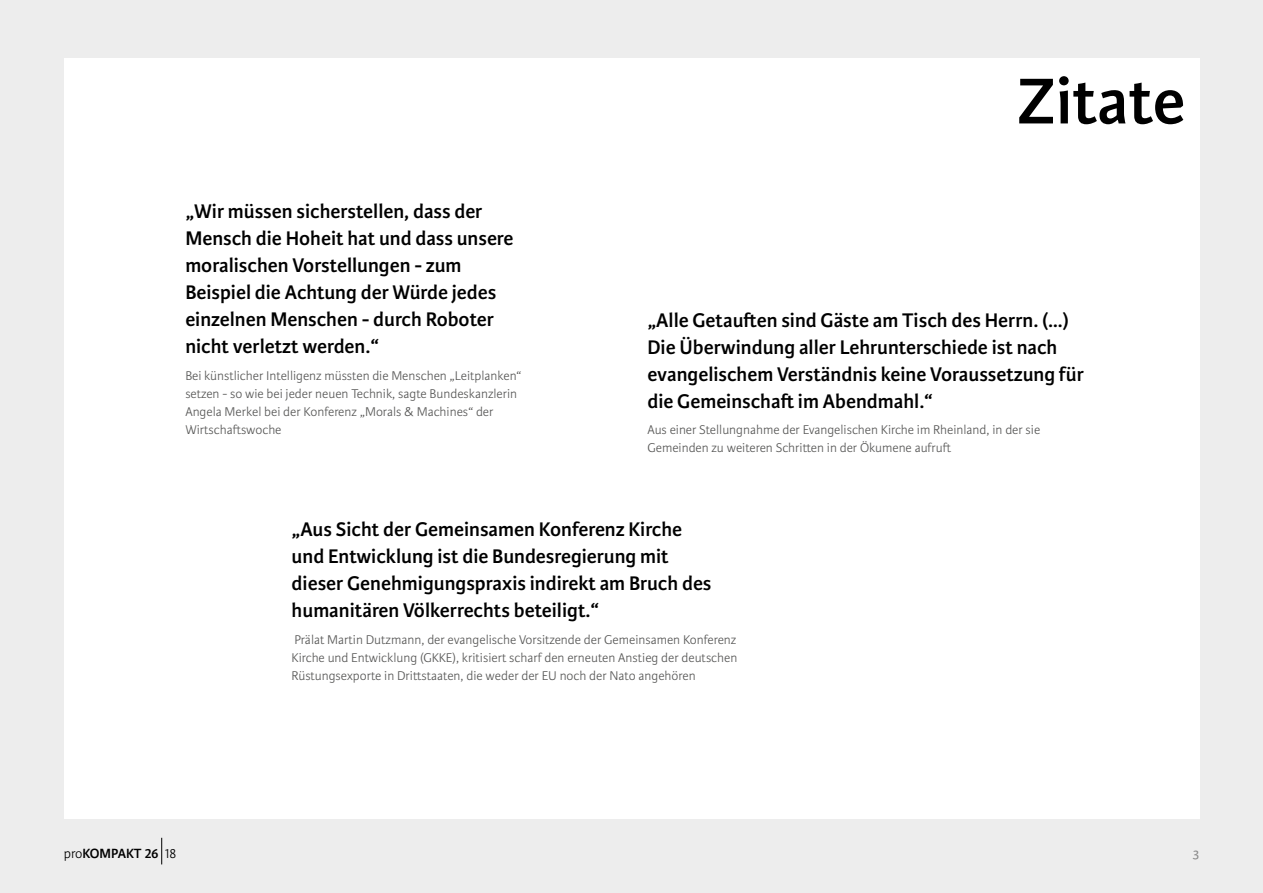
<style>
.page{position:relative;width:1263px;height:893px;background:#ededed}
.page>*{position:absolute;margin:0;border:0;box-sizing:border-box;transform-origin:0 0}
.t1{font:600 69px "Karmina Sans";color:#000}
.t2{font:600 21px/27px "Karmina Sans";color:#000}
.t3{font:600 14.25px "Karmina Sans";color:#000}
.t4{font:14.25px "Karmina Sans";color:#878787}
.t5{font:300 13.5px/18px "Karmina Sans";color:#575756}
.s1{font-weight:300}
</style>
<div class="page">
<div style="left:64px;top:58px;width:1135px;height:761px;background:#fff"></div>
<svg style="left:161px;top:838px;width:1px;height:26px"></svg>
<h2 class="t2" style="left:185px;top:198px;width:330px">„Wir müssen sicherstellen, dass der Mensch die Hoheit hat und dass unsere moralischen Vorstellungen - zum Beispiel die Achtung der Würde jedes einzelnen Menschen - durch Roboter nicht verletzt werden.“</h2>
<p class="t5" style="left:185px;top:367px;width:337px">Bei künstlicher Intelligenz müssten die Menschen „Leitplanken“ setzen - so wie bei jeder neuen Technik, sagte Bundeskanzlerin Angela Merkel bei der Konferenz „Morals &amp; Machines“ der Wirtschaftswoche</p>
<h1 class="t1" style="left:1016px;top:62px;width:170px">Zitate</h1>
<h2 class="t2" style="left:647px;top:307px;width:438px">„Alle Getauften sind Gäste am Tisch des Herrn. (…)<br>Die Überwindung aller Lehrunterschiede ist nach evangelischem Verständnis keine Voraussetzung für die Gemeinschaft im Abendmahl.“</h2>
<p class="t5" style="left:647px;top:421px;width:394px">Aus einer Stellungnahme der Evangelischen Kirche im Rheinland, in der sie<br>Gemeinden zu weiteren Schritten in der Ökumene aufruft</p>
<h2 class="t2" style="left:292px;top:516px;width:421px">„Aus Sicht der Gemeinsamen Konferenz Kirche und Entwicklung ist die Bundesregierung mit dieser Genehmigungspraxis indirekt am Bruch des humanitären Völkerrechts beteiligt.“</h2>
<p class="t5" style="left:292px;top:631px;width:447px;text-align:justify">Prälat Martin Dutzmann, der evangelische Vorsitzende der Gemeinsamen Konferenz Kirche und Entwicklung (GKKE), kritisiert scharf den erneuten Anstieg der deutschen Rüstungsexporte in Drittstaaten, die weder der EU noch der Nato angehören</p>
<p class="t3" style="left:64px;top:845px;width:114px"><span class="s1">pro</span>KOMPAKT 26 <span class="s1">18</span></p>
<p class="t4" style="left:1193px;top:845px;width:8px">3</p>
</div>
